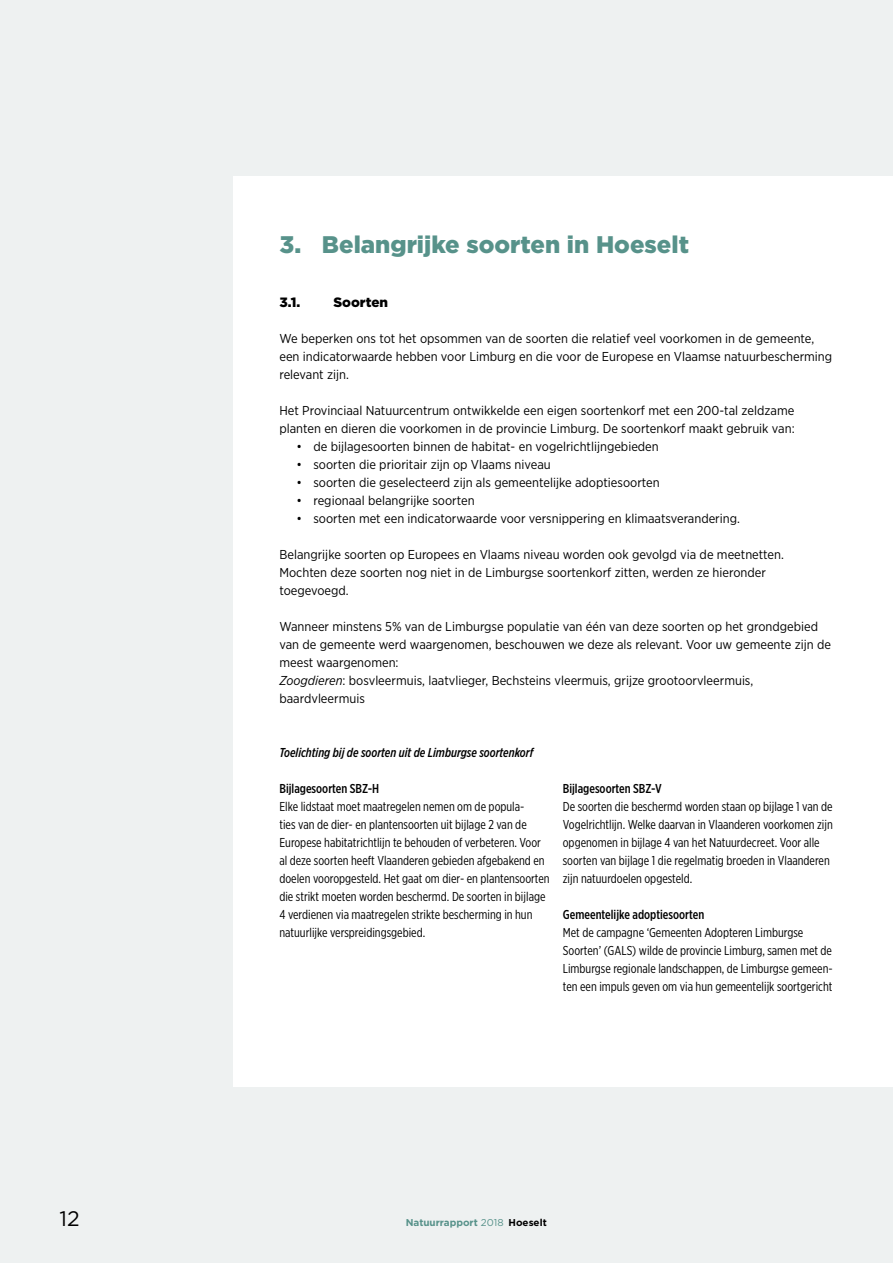
<style>
.page{position:relative;width:893px;height:1263px;background:#eef1f1}
.page>*{position:absolute;margin:0;border:0;box-sizing:border-box;transform-origin:0 0}
.Titel_1{font:900 24px "Gotham";color:#57928a}
.t1{font:21px "Gotham";color:#000}
.Titel_1_2{font:900 13.5px "Gotham";color:#000}
.Tekst{font:12.9px/18px "Gotham Narrow";color:#000}
.Toelichting_-_Tekst{font:12.9px/18px "Gotham X Narrow";color:#000}
.Tekst_3_kolom{font:12.9px/18px "Gotham Narrow";color:#000}
.Toelichting_-_Titel{font:500 12.9px "Gotham X Narrow";color:#000}
.Toelichting_-_Titel-2{font:italic 500 12.9px "Gotham X Narrow";color:#000}
.t2{font:700 9.9px "Gotham";color:#57928a}
.s1{font-style:italic}
.s2{font-weight:400}
.s3{color:#000}
</style>
<div class="page">
<div style="left:234px;top:176px;width:659px;height:910px;background:#fff"></div>
<p class="Titel_1" style="left:279px;top:228px;width:411px">3. Belangrijke soorten in Hoeselt</p>
<p class="Titel_1_2" style="left:279px;top:293px;width:22px">3.1.</p>
<p class="Titel_1_2" style="left:333px;top:293px;width:56px">Soorten</p>
<p class="Tekst" style="left:279px;top:329px;width:554px">We beperken ons tot het opsommen van de soorten die relatief veel voorkomen in de gemeente, een indicatorwaarde hebben voor Limburg en die voor de Europese en Vlaamse natuurbescherming relevant zijn.</p>
<p class="Tekst" style="left:279px;top:401px;width:517px">Het Provinciaal Natuurcentrum ontwikkelde een eigen soortenkorf met een 200-tal zeldzame planten en dieren die voorkomen in de provincie Limburg. De soortenkorf maakt gebruik van:</p>
<p class="Tekst" style="left:296px;top:437px;width:364px">• de bijlagesoorten binnen de habitat- en vogelrichtlijngebieden</p>
<p class="Tekst" style="left:296px;top:455px;width:256px">• soorten die prioritair zijn op Vlaams niveau</p>
<p class="Tekst" style="left:296px;top:473px;width:365px">• soorten die geselecteerd zijn als gemeentelijke adoptiesoorten</p>
<p class="Tekst" style="left:296px;top:491px;width:180px">• regionaal belangrijke soorten</p>
<p class="Tekst" style="left:296px;top:509px;width:445px">• soorten met een indicatorwaarde voor versnippering en klimaatsverandering.</p>
<p class="Tekst" style="left:279px;top:545px;width:506px">Belangrijke soorten op Europees en Vlaams niveau worden ook gevolgd via de meetnetten.<br>Mochten deze soorten nog niet in de Limburgse soortenkorf zitten, werden ze hieronder toegevoegd.</p>
<p class="Tekst" style="left:279px;top:617px;width:553px">Wanneer minstens 5% van de Limburgse populatie van één van deze soorten op het grondgebied van de gemeente werd waargenomen, beschouwen we deze als relevant. Voor uw gemeente zijn de meest waargenomen:</p>
<p class="Tekst_3_kolom" style="left:279px;top:671px;width:475px"><span class="s1">Zoogdieren</span>: bosvleermuis, laatvlieger, Bechsteins vleermuis, grijze grootoorvleermuis, baardvleermuis</p>
<p class="Toelichting_-_Titel-2" style="left:279px;top:745px;width:255px">Toelichting bij de soorten uit de Limburgse soortenkorf</p>
<p class="Toelichting_-_Titel" style="left:279px;top:781px;width:101px">Bijlagesoorten SBZ-H</p>
<p class="Toelichting_-_Tekst" style="left:279px;top:798px;width:272px">Elke lidstaat moet maatregelen nemen om de popula-<br>ties van de dier- en plantensoorten uit bijlage 2 van de Europese habitatrichtlijn te behouden of verbeteren. Voor al deze soorten heeft Vlaanderen gebieden afgebakend en doelen vooropgesteld. Het gaat om dier- en plantensoorten die strikt moeten worden beschermd. De soorten in bijlage 4 verdienen via maatregelen strikte bescherming in hun natuurlijke verspreidingsgebied.</p>
<p class="Toelichting_-_Titel" style="left:563px;top:781px;width:101px">Bijlagesoorten SBZ-V</p>
<p class="Toelichting_-_Tekst" style="left:563px;top:798px;width:272px">De soorten die beschermd worden staan op bijlage 1 van de Vogelrichtlijn. Welke daarvan in Vlaanderen voorkomen zijn opgenomen in bijlage 4 van het Natuurdecreet. Voor alle soorten van bijlage 1 die regelmatig broeden in Vlaanderen zijn natuurdoelen opgesteld.</p>
<p class="Toelichting_-_Titel" style="left:563px;top:907px;width:143px">Gemeentelijke adoptiesoorten</p>
<p class="Toelichting_-_Tekst" style="left:563px;top:924px;width:271px">Met de campagne ‘Gemeenten Adopteren Limburgse Soorten’ (GALS) wilde de provincie Limburg, samen met de Limburgse regionale landschappen, de Limburgse gemeen&shy;ten een impuls geven om via hun gemeentelijk soortgericht</p>
<h2 class="t1" style="left:60px;top:1205px;width:22px">12</h2>
<p class="t2" style="left:406px;top:1215px;width:143px">Natuurrapport <span class="s2">2018</span> <span class="s3">Hoeselt</span></p>
</div>
